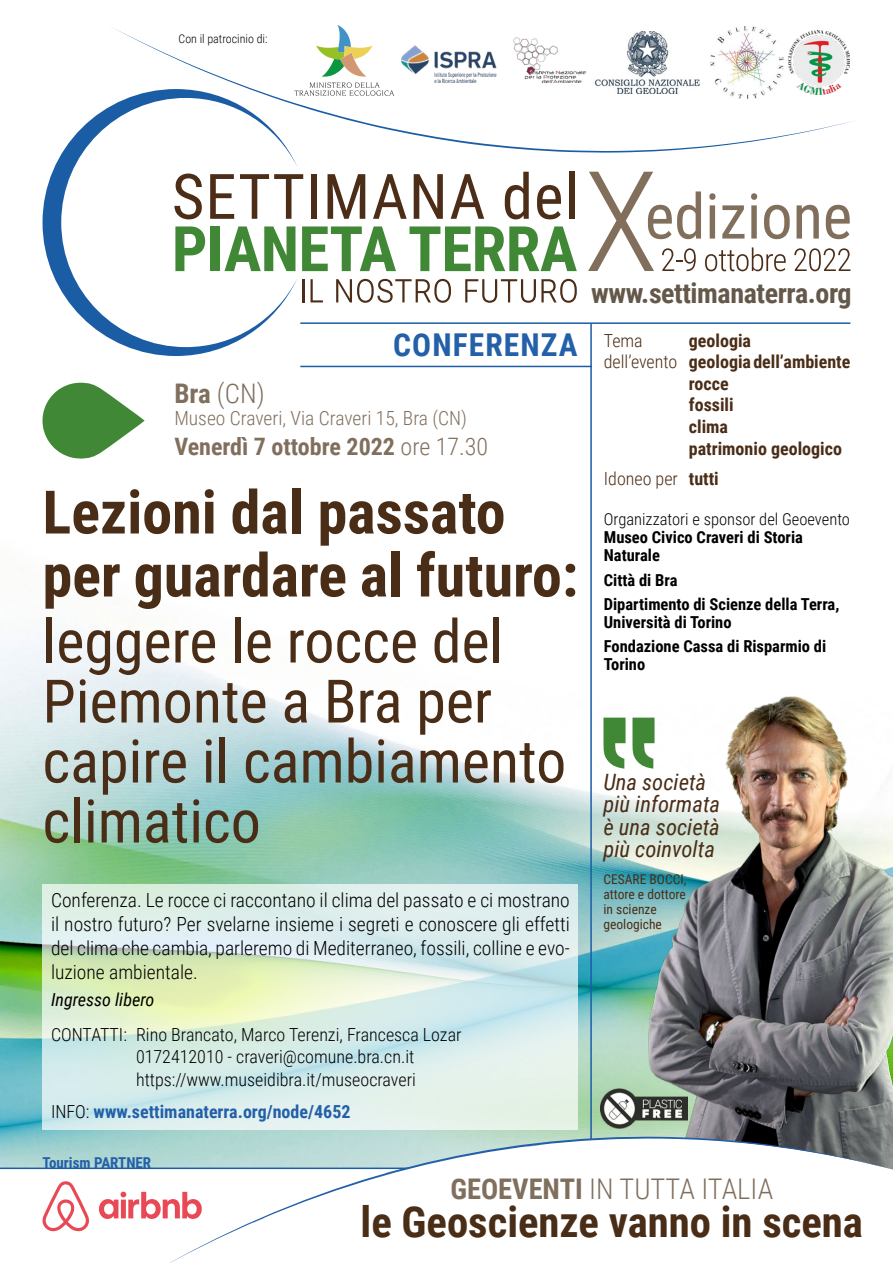
<style>
.page{position:relative;width:893px;height:1263px;background:#fff}
.page>*{position:absolute;margin:0;border:0;box-sizing:border-box;transform-origin:0 0}
.t1{font:60px/60px "Roboto Condensed";color:#4a2d17}
.t2{font:700 60px/63px "Roboto Condensed";color:#4a2d17}
.t3{font:700 42.75px "Roboto Condensed";color:#4a2d17}
.t4{font:700 31.5px "Roboto Condensed";letter-spacing:.035em;color:#2360a8}
.t5{font:300 28.5px "Roboto Condensed";color:#816f5d}
.t6{font:700 28.05px "Roboto Condensed";letter-spacing:-.015em;color:#64584a}
.t7{font:300 27px "Roboto Condensed";color:#816f5d}
.t8{font:700 24px "Roboto Condensed";color:#816f5d}
.t9{font:italic 22.5px/22.5px "Roboto Condensed";color:#4a2d17}
.t10{font:300 19.5px/24px "Roboto Condensed";color:#000;text-align:justify}
.t11{font:300 19.5px "Roboto Condensed";color:#816f5d}
.t12{font:300 18px/22.5px "Roboto Condensed";color:#000}
.t13{font:700 18px "Roboto Condensed";color:#4a2d17}
.t14{font:700 18px "Roboto Condensed";color:#2360a8}
.t15{font:300 18px "Roboto Condensed";color:#4a2d17}
.t16{font:italic 18px "Roboto Condensed";color:#000}
.t17{font:700 16.5px/24.3px "Roboto Condensed";color:#000}
.t18{font:300 16.5px "Roboto Condensed";color:#000}
.t19{font:700 15px "Roboto Condensed";color:#2360a8}
.t20{font:13.5px/15px "Roboto Condensed";color:#4a2d17}
.t21{font:300 12px "Roboto Condensed";color:#000}
.s1{font-weight:700}
.s2{font-weight:300}
.s3{font-weight:300;color:#000}
</style>
<div class="page">
<img style="left:0;top:633px;width:635px;height:534px">
<hr style="left:0;top:1167px;width:758px;height:2px;background:#1a5da5">
<svg style="left:297px;top:174px;width:6px;height:5px"></svg>
<div style="left:311px;top:174px;width:6px;height:45px;background:#4c2d18"></div>
<svg style="left:328px;top:174px;width:37px;height:45px"></svg>
<svg style="left:373px;top:174px;width:34px;height:45px"></svg>
<svg style="left:414px;top:174px;width:29px;height:45px"></svg>
<svg style="left:451px;top:174px;width:33px;height:45px"></svg>
<svg style="left:505px;top:172px;width:24px;height:47px"></svg>
<svg style="left:537px;top:185px;width:24px;height:34px"></svg>
<div style="left:569px;top:172px;width:5px;height:47px;background:#4c2d18"></div>
<svg style="left:302px;top:226px;width:94px;height:45px"></svg>
<svg style="left:409px;top:226px;width:168px;height:45px"></svg>
<hr style="left:302px;top:279px;width:2px;height:23px;background:#4c2d18">
<svg style="left:311px;top:279px;width:12px;height:23px"></svg>
<svg style="left:336px;top:279px;width:115px;height:24px"></svg>
<svg style="left:465px;top:279px;width:112px;height:24px"></svg>
<svg style="left:43px;top:153px;width:254px;height:203px"></svg>
<svg style="left:588px;top:172px;width:262px;height:99px"></svg>
<svg style="left:99px;top:1192px;width:48px;height:27px"></svg>
<svg style="left:43px;top:1181px;width:46px;height:50px"></svg>
<svg style="left:43px;top:884px;width:535px;height:246px;background:#daede3"></svg>
<img style="left:635px;top:696px;width:258px;height:441px">
<hr style="left:590px;top:323px;width:2px;height:816px;background:#1a5da5">
<hr style="left:300px;top:322px;width:550px;height:2px;background:#1a5da5">
<svg style="left:43px;top:382px;width:102px;height:77px"></svg>
<svg style="left:603px;top:718px;width:51px;height:51px"></svg>
<img style="left:600px;top:1087px;width:88px;height:42px">
<hr style="left:300px;top:366px;width:292px;height:1px;background:#1a5da5">
<svg style="left:62px;top:107px;width:47px;height:46px"></svg>
<svg style="left:109px;top:27px;width:744px;height:126px"></svg>
<svg style="left:159px;top:1137px;width:734px;height:126px"></svg>
<svg style="left:295px;top:25px;width:99px;height:71px"></svg>
<img style="left:593px;top:32px;width:110px;height:61px">
<img style="left:789px;top:31px;width:60px;height:63px">
<img style="left:710px;top:26px;width:73px;height:73px">
<img style="left:401px;top:38px;width:185px;height:45px">
<p class="t21" style="left:179px;top:30px;width:90px">Con il patrocinio di:</p>
<h3 class="t4" style="left:393px;top:322px;width:186px">CONFERENZA</h3>
<h3 class="t7" style="left:174px;top:374px;width:92px"><span class="s1">Bra</span> (CN)</h3>
<p class="t11" style="left:174px;top:405px;width:294px">Museo Craveri, Via Craveri 15, Bra (CN)</p>
<p class="t8" style="left:174px;top:430px;width:315px">Venerdì 7 ottobre 2022 <span class="s2">ore 17.30</span></p>
<h1 class="t2" style="left:43px;top:478px;width:537px">Lezioni dal passato per guardare al futuro:</h1>
<h1 class="t1" style="left:43px;top:609px;width:525px">leggere le rocce del<br>Piemonte a Bra per capire il cambiamento climatico</h1>
<p class="t10" style="left:51px;top:887px;width:520px">Conferenza. Le rocce ci raccontano il clima del passato e ci mostrano il nostro futuro? Per svelarne insieme i segreti e conoscere gli effetti del clima che cambia, parleremo di Mediterraneo, fossili, colline e evo&shy;luzione ambientale.</p>
<p class="t16" style="left:51px;top:987px;width:105px">Ingresso libero</p>
<p class="t12" style="left:136px;top:1022px;width:327px;text-indent:-85px">CONTATTI: Rino Brancato, Marco Terenzi, Francesca Lozar<br>0172412010 - craveri@comune.bra.cn.it https://www.museidibra.it/museocraveri</p>
<p class="t14" style="left:51px;top:1098px;width:301px"><span class="s3">INFO:</span> www.settimanaterra.org/node/4652</p>
<h3 class="t6" style="left:591px;top:273px;width:262px">www.settimanaterra.org</h3>
<p class="t15" style="left:604px;top:328px;width:40px">Tema</p>
<p class="t13" style="left:689px;top:328px;width:64px">geologia</p>
<p class="t13" style="left:604px;top:349px;width:248px"><span class="s2">dell’evento</span> geologia dell’ambiente</p>
<p class="t13" style="left:689px;top:371px;width:41px">rocce</p>
<p class="t13" style="left:689px;top:392px;width:46px">fossili</p>
<p class="t13" style="left:689px;top:414px;width:41px">clima</p>
<p class="t13" style="left:689px;top:436px;width:155px">patrimonio geologico</p>
<p class="t15" style="left:604px;top:466px;width:117px">Idoneo per <span class="s1">tutti</span></p>
<p class="t18" style="left:604px;top:508px;width:248px">Organizzatori e sponsor del Geoevento</p>
<p class="t17" style="left:604px;top:528px;width:201px;line-height:18px">Museo Civico Craveri di Storia<br>Naturale</p>
<p class="t17" style="left:604px;top:567px;width:237px">Città di Bra<br>Dipartimento di Scienze della Terra,</p>
<p class="t17" style="left:604px;top:609px;width:224px">Università di Torino<br>Fondazione Cassa di Risparmio di</p>
<p class="t17" style="left:604px;top:652px;width:43px">Torino</p>
<p class="t9" style="left:603px;top:770px;width:118px">Una società più informata è una società più coinvolta</p>
<p class="t20" style="left:603px;top:871px;width:84px">CESARE BOCCI, attore e dottore in scienze geologiche</p>
<p class="t19" style="left:43px;top:1152px;width:110px">Tourism PARTNER</p>
<h3 class="t5" style="left:450px;top:1169px;width:324px"><span class="s1">GEOEVENTI</span> IN TUTTA ITALIA</h3>
<h2 class="t3" style="left:361px;top:1192px;width:504px">le Geoscienze vanno in scena</h2>
</div>
